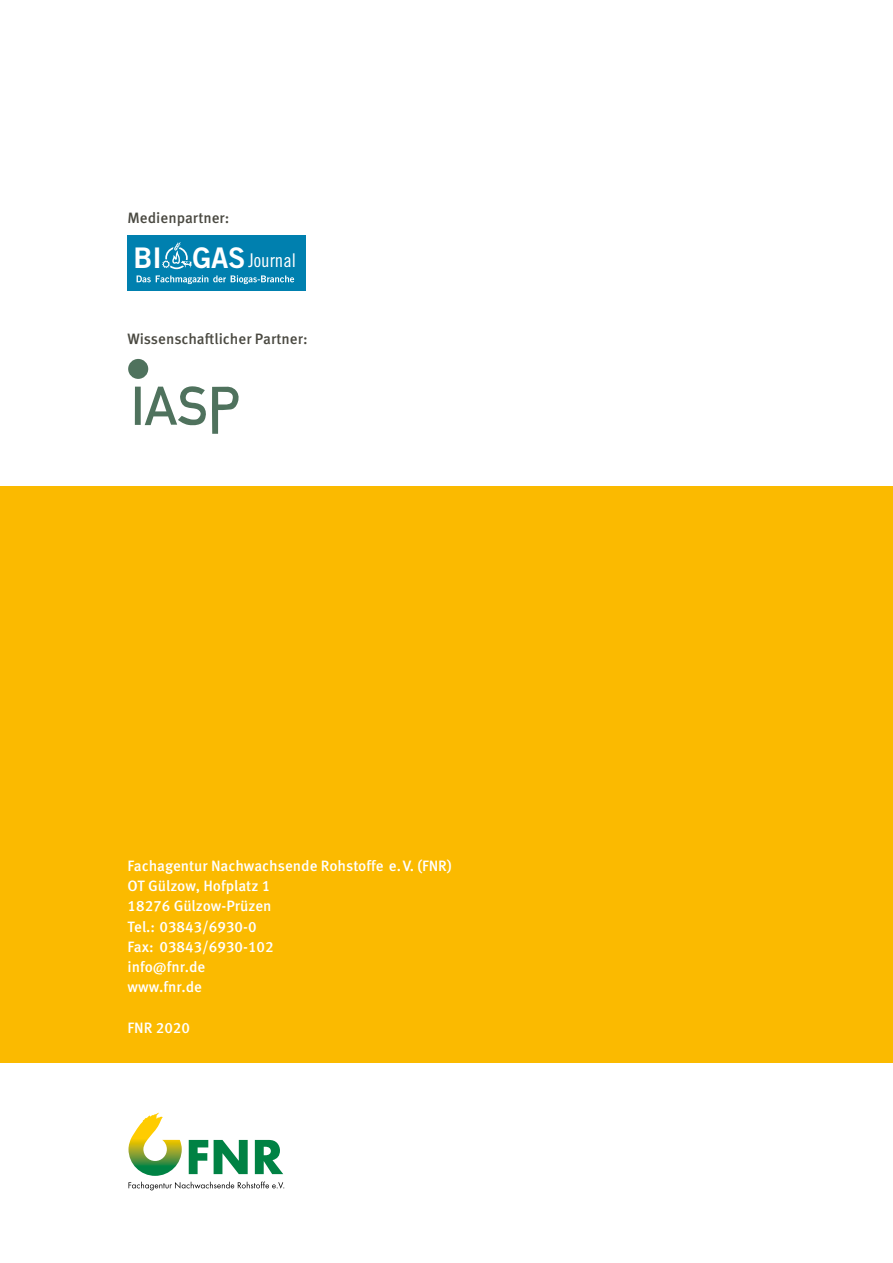
<style>
.page{position:relative;width:893px;height:1263px;background:#fff}
.page>*{position:absolute;margin:0;border:0;box-sizing:border-box;transform-origin:0 0}
.t1{font:18.9px "Trade Gothic Cond Eighteen";color:#fff}
.Text_U4{font:500 15px "Meta OT";color:#fff}
.Absatzeinleitung{font:500 15px "Meta OT";color:#4a4941}
.s1{font-family:"Trade Gothic Bold Two";font-size:28.35px}
</style>
<div class="page">
<svg style="left:128px;top:1113px;width:156px;height:77px"></svg>
<div style="left:0;top:486px;width:893px;height:576px;background:#fbba00"></div>
<div style="left:135px;top:387px;width:6px;height:38px;background:#4f725d"></div>
<svg style="left:145px;top:386px;width:94px;height:48px"></svg>
<div style="left:128px;top:359px;width:20px;height:20px;background:#4f725d;border-radius:50%"></div>
<div style="left:128px;top:236px;width:178px;height:55px;background:#0080af"></div>
<svg style="left:162px;top:242px;width:30px;height:27px"></svg>
<svg style="left:137px;top:275px;width:157px;height:9px"></svg>
<p class="Absatzeinleitung" style="left:128px;top:208px;width:103px">Medienpartner:</p>
<p class="t1" style="left:134px;top:249px;width:164px"><span class="s1">BI GAS</span> Journal</p>
<p class="Absatzeinleitung" style="left:128px;top:330px;width:181px">Wissenschaftlicher Partner:</p>
<p class="Text_U4" style="left:128px;top:856px;width:326px">Fachagentur Nachwachsende Rohstoffe e.V. (FNR)</p>
<p class="Text_U4" style="left:128px;top:876px;width:144px">OT Gülzow, Hofplatz 1</p>
<p class="Text_U4" style="left:128px;top:897px;width:145px">18276 Gülzow-Prüzen</p>
<p class="Text_U4" style="left:128px;top:917px;width:131px">Tel.: 03843/6930-0</p>
<p class="Text_U4" style="left:128px;top:937px;width:148px">Fax: 03843/6930-102</p>
<p class="Text_U4" style="left:128px;top:957px;width:79px">info@fnr.de</p>
<p class="Text_U4" style="left:128px;top:978px;width:76px">www.fnr.de</p>
<p class="Text_U4" style="left:128px;top:1018px;width:64px">FNR 2020</p>
</div>
